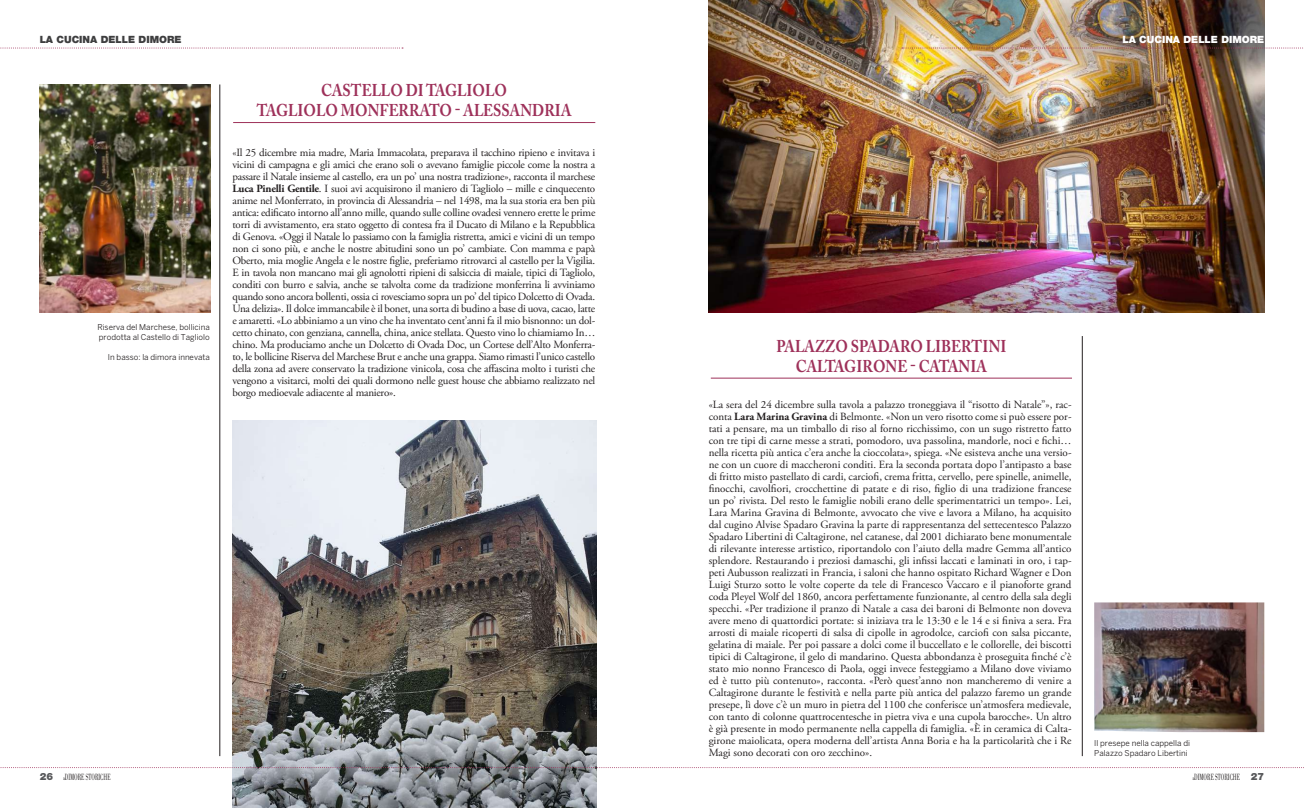
<style>
.page{position:relative;width:1304px;height:808px;background:#fff}
.page>*{position:absolute;margin:0;border:0;box-sizing:border-box;transform-origin:0 0}
.t1{font:700 17px/20px "Adobe Caslon Pro";letter-spacing:.005em;color:#9e315a;text-align:center;scale:.85 1}
.t2{font:11px/12px "Adobe Garamond Pro";letter-spacing:-.015em;color:#231f20;text-align:justify}
.t3{font:900 10px "Helvetica Neue LT Std";color:#3e3e3f}
.t4{font:900 10px "Helvetica Neue LT Std";color:#fff}
.t5{font:900 10px "Helvetica Neue LT Std";color:#57585a}
.t6{font:9.3px "Bodoni Std";color:#231f20;scale:.57 1}
.t7{font:8px/10px "Benton Sans";color:#231f20}
.s1{font-weight:700}
.s2{font-style:italic;font-size:4.4px}
.s3{font-family:"Helvetica Neue LT Std";font-weight:900;font-size:10px;color:#57585a}
</style>
<div class="page">
<svg style="left:0;top:48px;width:403px;height:1px"></svg>
<img style="left:709px;top:0;width:555px;height:312px">
<img style="left:232px;top:420px;width:364px;height:388px">
<hr style="left:220px;top:84px;width:1px;height:672px;background:#231f20">
<hr style="left:1082px;top:336px;width:1px;height:420px;background:#231f20">
<hr style="left:233px;top:122px;width:362px;height:1px;background:#9e315a">
<hr style="left:711px;top:378px;width:361px;height:1px;background:#9e315a">
<svg style="left:902px;top:48px;width:401px;height:1px"></svg>
<img style="left:1094px;top:602px;width:170px;height:130px">
<img style="left:40px;top:84px;width:171px;height:228px">
<svg style="left:0;top:767px;width:1304px;height:1px"></svg>
<p class="t3" style="left:40px;top:34px;width:143px">LA CUCINA DELLE DIMORE</p>
<p class="t7" style="left:97px;top:322px;width:114px">Riserva del Marchese, bollicina prodotta al Castello di Tagliolo</p>
<p class="t7" style="left:108px;top:352px;width:103px">In basso: la dimora innevata</p>
<h1 class="t1" style="left:257px;top:80px;width:371px">CASTELLO DI TAGLIOLO<br>TAGLIOLO MONFERRATO - ALESSANDRIA</h1>
<p class="t2" style="left:232px;top:147px;width:364px">«Il 25 dicembre mia madre, Maria Immacolata, preparava il tacchino ripieno e invitava i vicini di campagna e gli amici che erano soli o avevano famiglie piccole come la nostra a passare il Natale insieme al castello, era un po’ una nostra tradizione», racconta il marchese <span class="s1">Luca Pinelli Gentile</span>. I suoi avi acquisirono il maniero di Tagliolo – mille e cinquecento anime nel Monferrato, in provincia di Alessandria – nel 1498, ma la sua storia era ben più antica: edificato intorno all’anno mille, quando sulle colline ovadesi vennero erette le prime torri di avvistamento, era stato oggetto di contesa fra il Ducato di Milano e la Repubblica di Genova. «Oggi il Natale lo passiamo con la famiglia ristretta, amici e vicini di un tempo non ci sono più, e anche le nostre abitudini sono un po’ cambiate. Con mamma e papà Oberto, mia moglie Angela e le nostre figlie, preferiamo ritrovarci al castello per la Vigilia.<br>E in tavola non mancano mai gli agnolotti ripieni di salsiccia di maiale, tipici di Tagliolo, conditi con burro e salvia, anche se talvolta come da tradizione monferrina li avviniamo quando sono ancora bollenti, ossia ci rovesciamo sopra un po’ del tipico Dolcetto di Ovada.<br>Una delizia». Il dolce immancabile è il bonet, una sorta di budino a base di uova, cacao, latte e amaretti. «Lo abbiniamo a un vino che ha inventato cent’anni fa il mio bisnonno: un dol&shy;cetto chinato, con genziana, cannella, china, anice stellata. Questo vino lo chiamiamo In… chino. Ma produciamo anche un Dolcetto di Ovada Doc, un Cortese dell’Alto Monferra&shy;to, le bollicine Riserva del Marchese Brut e anche una grappa. Siamo rimasti l’unico castello della zona ad avere conservato la tradizione vinicola, cosa che affascina molto i turisti che vengono a visitarci, molti dei quali dormono nelle guest house che abbiamo realizzato nel borgo medioevale adiacente al maniero».</p>
<p class="t4" style="left:1122px;top:34px;width:143px">LA CUCINA DELLE DIMORE</p>
<h1 class="t1" style="left:776px;top:336px;width:272px">PALAZZO SPADARO LIBERTINI<br>CALTAGIRONE - CATANIA</h1>
<p class="t2" style="left:709px;top:399px;width:364px">«La sera del 24 dicembre sulla tavola a palazzo troneggiava il “risotto di Natale”», rac&shy;conta <span class="s1">Lara Marina Gravina</span> di Belmonte. «Non un vero risotto come si può essere por&shy;tati a pensare, ma un timballo di riso al forno ricchissimo, con un sugo ristretto fatto con tre tipi di carne messe a strati, pomodoro, uva passolina, mandorle, noci e fichi… nella ricetta più antica c’era anche la cioccolata», spiega. «Ne esisteva anche una versio&shy;ne con un cuore di maccheroni conditi. Era la seconda portata dopo l’antipasto a base di fritto misto pastellato di cardi, carciofi, crema fritta, cervello, pere spinelle, animelle, finocchi, cavolfiori, crocchettine di patate e di riso, figlio di una tradizione francese un po’ rivista. Del resto le famiglie nobili erano delle sperimentatrici un tempo». Lei, Lara Marina Gravina di Belmonte, avvocato che vive e lavora a Milano, ha acquisito dal cugino Alvise Spadaro Gravina la parte di rappresentanza del settecentesco Palazzo Spadaro Libertini di Caltagirone, nel catanese, dal 2001 dichiarato bene monumentale di rilevante interesse artistico, riportandolo con l’aiuto della madre Gemma all’antico splendore. Restaurando i preziosi damaschi, gli infissi laccati e laminati in oro, i tap&shy;peti Aubusson realizzati in Francia, i saloni che hanno ospitato Richard Wagner e Don Luigi Sturzo sotto le volte coperte da tele di Francesco Vaccaro e il pianoforte grand coda Pleyel Wolf del 1860, ancora perfettamente funzionante, al centro della sala degli specchi. «Per tradizione il pranzo di Natale a casa dei baroni di Belmonte non doveva avere meno di quattordici portate: si iniziava tra le 13:30 e le 14 e si finiva a sera. Fra arrosti di maiale ricoperti di salsa di cipolle in agrodolce, carciofi con salsa piccante, gelatina di maiale. Per poi passare a dolci come il buccellato e le collorelle, dei biscotti tipici di Caltagirone, il gelo di mandarino. Questa abbondanza è proseguita finché c’è stato mio nonno Francesco di Paola, oggi invece festeggiamo a Milano dove viviamo ed è tutto più contenuto», racconta. «Però quest’anno non mancheremo di venire a Caltagirone durante le festività e nella parte più antica del palazzo faremo un grande presepe, lì dove c’è un muro in pietra del 1100 che conferisce un’atmosfera medievale, con tanto di colonne quattrocentesche in pietra viva e una cupola barocche». Un altro è già presente in modo permanente nella cappella di famiglia. «È in ceramica di Calta&shy;girone maiolicata, opera moderna dell’artista Anna Boria e ha la particolarità che i Re Magi sono decorati con oro zecchino».</p>
<p class="t7" style="left:1094px;top:738px;width:97px">Il presepe nella cappella di<br>Palazzo Spadaro Libertini</p>
<p class="t5" style="left:40px;top:771px;width:15px">26</p>
<p class="t6" style="left:63px;top:772px;width:84px"><span class="s2">le</span> DIMORE STORICHE</p>
<p class="t6" style="left:1193px;top:772px;width:127px"><span class="s2">le</span> DIMORE STORICHE <span class="s3">27</span></p>
</div>
